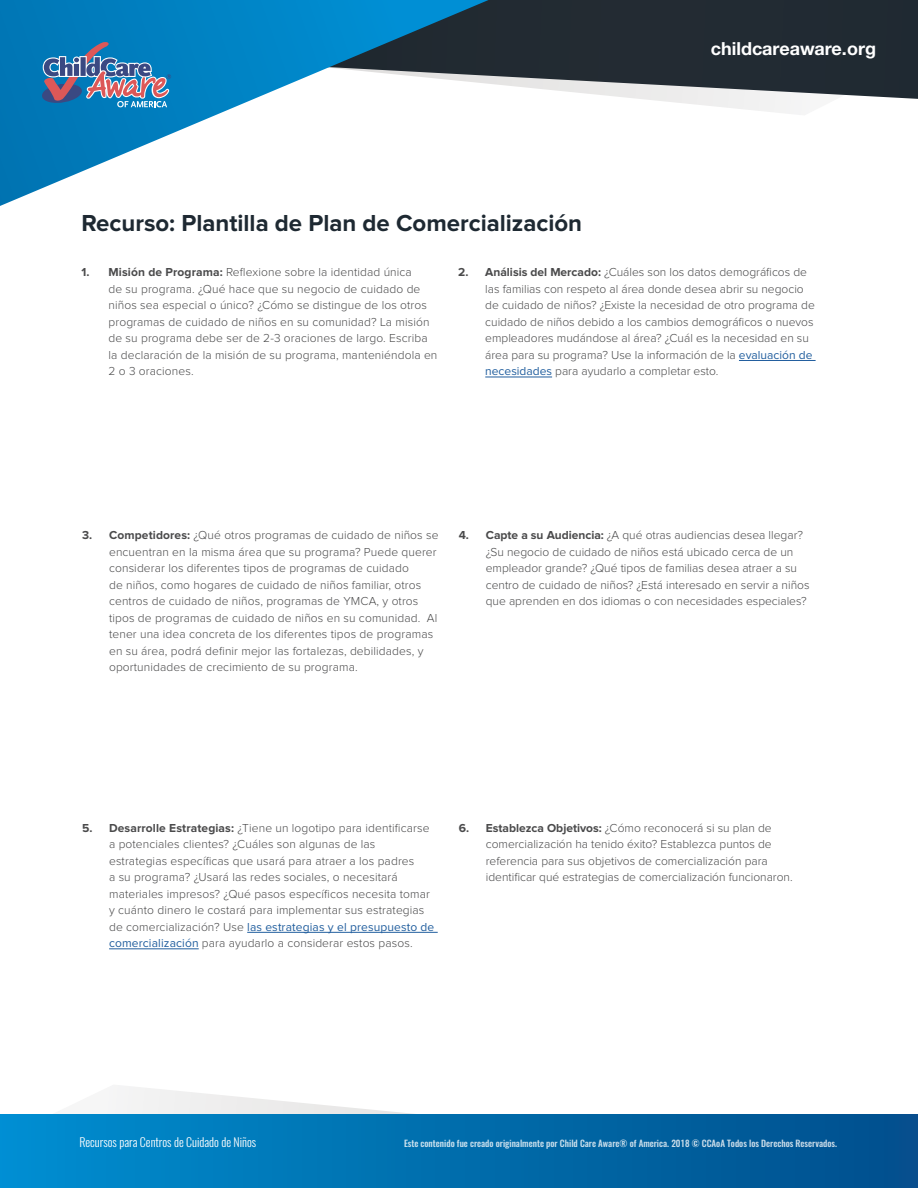
<style>
.page{position:relative;width:918px;height:1188px;background:#fff}
.page>*{position:absolute;margin:0;border:0;box-sizing:border-box;transform-origin:0 0}
.t1{font:700 24px "Proxima Nova";color:#1e2932}
.t2{font:700 18px "Helvetica Neue LT Std";color:#fff}
.t3{font:300 12px/16.5px "Proxima Nova";letter-spacing:.01em;color:#4a4a4b}
.t4{font:300 12px "Oswald";color:#fff}
.t5{font:500 9px "Oswald";color:#fff}
.s1{font-weight:700}
.s2{font-weight:400;color:#215e9e}
</style>
<div class="page">
<svg style="left:115px;top:1085px;width:298px;height:29px"></svg>
<svg style="left:655px;top:100px;width:147px;height:15px"></svg>
<svg style="left:521px;top:0;width:397px;height:100px"></svg>
<svg style="left:0;top:0;width:521px;height:206px"></svg>
<div style="left:0;top:1114px;width:918px;height:74px;background:linear-gradient(to right,#008ecf,#014e8b)"></div>
<svg style="left:42px;top:42px;width:129px;height:65px"></svg>
<hr style="left:739px;top:360px;width:77px;height:1px;background:#215e9e">
<hr style="left:485px;top:377px;width:67px;height:1px;background:#215e9e">
<hr style="left:247px;top:932px;width:191px;height:1px;background:#215e9e">
<hr style="left:109px;top:949px;width:90px;height:1px;background:#215e9e">
<h2 class="t2" style="left:711px;top:37px;width:167px">childcareaware.org</h2>
<h1 class="t1" style="left:82px;top:212px;width:502px">Recurso: Plantilla de Plan de Comercialización</h1>
<p class="t3" style="left:109px;top:265px;width:330px;text-indent:-27px"><span class="s1">1. Misión de Programa:</span> Reflexione sobre la identidad única<br>de su programa. ¿Qué hace que su negocio de cuidado de niños sea especial o único? ¿Cómo se distingue de los otros programas de cuidado de niños en su comunidad? La misión de su programa debe ser de 2-3 oraciones de largo. Escriba la declaración de la misión de su programa, manteniéndola en 2 o 3 oraciones.</p>
<p class="t3" style="left:485px;top:265px;width:331px;text-indent:-27px"><span class="s1">2. Análisis del Mercado:</span> ¿Cuáles son los datos demográficos de las familias con respeto al área donde desea abrir su negocio de cuidado de niños? ¿Existe la necesidad de otro programa de cuidado de niños debido a los cambios demográficos o nuevos empleadores mudándose al área? ¿Cuál es la necesidad en su área para su programa? Use la información de la <span class="s2">evaluación de necesidades</span> para ayudarlo a completar esto.</p>
<p class="t3" style="left:109px;top:528px;width:331px;text-indent:-27px"><span class="s1">3. Competidores:</span> ¿Qué otros programas de cuidado de niños se encuentran en la misma área que su programa? Puede querer considerar los diferentes tipos de programas de cuidado<br>de niños, como hogares de cuidado de niños familiar, otros centros de cuidado de niños, programas de YMCA, y otros tipos de programas de cuidado de niños en su comunidad. Al tener una idea concreta de los diferentes tipos de programas en su área, podrá definir mejor las fortalezas, debilidades, y oportunidades de crecimiento de su programa.</p>
<p class="t3" style="left:486px;top:528px;width:325px;text-indent:-27px"><span class="s1">4. Capte a su Audiencia:</span> ¿A qué otras audiencias desea llegar? ¿Su negocio de cuidado de niños está ubicado cerca de un empleador grande? ¿Qué tipos de familias desea atraer a su centro de cuidado de niños? ¿Está interesado en servir a niños que aprenden en dos idiomas o con necesidades especiales?</p>
<p class="t3" style="left:109px;top:820px;width:327px;text-indent:-27px"><span class="s1">5. Desarrolle Estrategias:</span> ¿Tiene un logotipo para identificarse a potenciales clientes? ¿Cuáles son algunas de las estrategias específicas que usará para atraer a los padres<br>a su programa? ¿Usará las redes sociales, o necesitará materiales impresos? ¿Qué pasos específicos necesita tomar y cuánto dinero le costará para implementar sus estrategias de comercialización? Use <span class="s2">las estrategias y el presupuesto de comercialización</span> para ayudarlo a considerar estos pasos.</p>
<p class="t3" style="left:486px;top:820px;width:308px;text-indent:-27px"><span class="s1">6. Establezca Objetivos:</span> ¿Cómo reconocerá si su plan de comercialización ha tenido éxito? Establezca puntos de referencia para sus objetivos de comercialización para identificar qué estrategias de comercialización funcionaron.</p>
<p class="t4" style="left:79px;top:1131px;width:178px">Recursos para Centros de Cuidado de Niños</p>
<p class="t5" style="left:404px;top:1138px;width:434px">Este contenido fue creado originalmente por Child Care Aware® of America. 2018 © CCAoA Todos los Derechos Reservados.</p>
</div>
